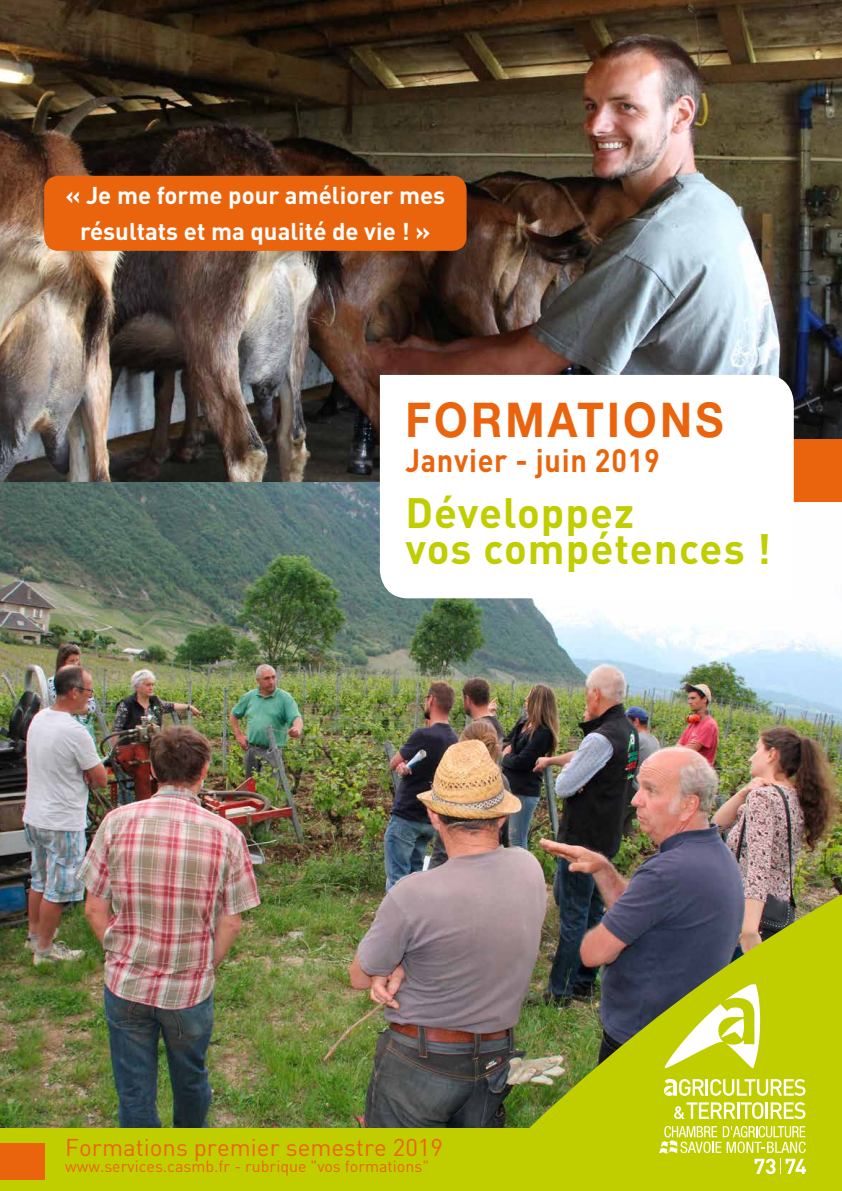
<style>
.page{position:relative;width:842px;height:1191px;background:#fff}
.page>*{position:absolute;margin:0;border:0;box-sizing:border-box;transform-origin:0 0}
.t1{font:700 48px "Helvetica Neue LT Std";letter-spacing:.075em;color:#ea640d;scale:.9 1}
.t2{font:700 42px/36px "DIN";letter-spacing:.025em;color:#c0ce00}
.t3{font:700 32px "DIN";letter-spacing:.025em;color:#ea640d;scale:.9 1}
.t4{font:700 24px/36px "DIN";color:#fff;text-align:center}
.t5{font:24px "DIN";color:#ea640d}
.t6{font:16px "DIN";color:#ea640d}
</style>
<div class="page">
<img style="left:0;top:0;width:842px;height:482px">
<img style="left:0;top:482px;width:842px;height:646px">
<img style="left:306px;top:824px;width:536px;height:367px">
<svg style="left:674px;top:1102px;width:89px;height:17px"></svg>
<hr style="left:765px;top:1102px;width:3px;height:16px;background:#fff">
<svg style="left:771px;top:1102px;width:34px;height:17px"></svg>
<svg style="left:664px;top:1079px;width:141px;height:16px"></svg>
<svg style="left:665px;top:984px;width:95px;height:84px"></svg>
<svg style="left:659px;top:1126px;width:147px;height:48px;background:#cdd838"></svg>
<div style="left:0;top:1128px;width:605px;height:63px;background:#c0ce00"></div>
<div style="left:0;top:1142px;width:44px;height:37px;background:#ea640d"></div>
<div style="left:794px;top:439px;width:48px;height:63px;background:#ea640d"></div>
<svg style="left:380px;top:375px;width:414px;height:223px"></svg>
<svg style="left:0;top:560px;width:1px;height:269px"></svg>
<div style="left:44px;top:176px;width:423px;height:75px;background:#ea640d;border-radius:14px"></div>
<p class="t4" style="left:65px;top:176px;width:381px">« Je me forme pour améliorer mes résultats et ma qualité de vie ! »</p>
<h1 class="t1" style="left:405px;top:390px;width:355px">FORMATIONS</h1>
<h3 class="t3" style="left:405px;top:439px;width:284px">Janvier - juin 2019</h3>
<h2 class="t2" style="left:405px;top:493px;width:367px">Développez<br>vos compétences !</h2>
<p class="t5" style="left:65px;top:1132px;width:379px">Formations premier semestre 2019</p>
<p class="t6" style="left:65px;top:1156px;width:365px">www.services.casmb.fr - rubrique "vos formations"</p>
</div>
